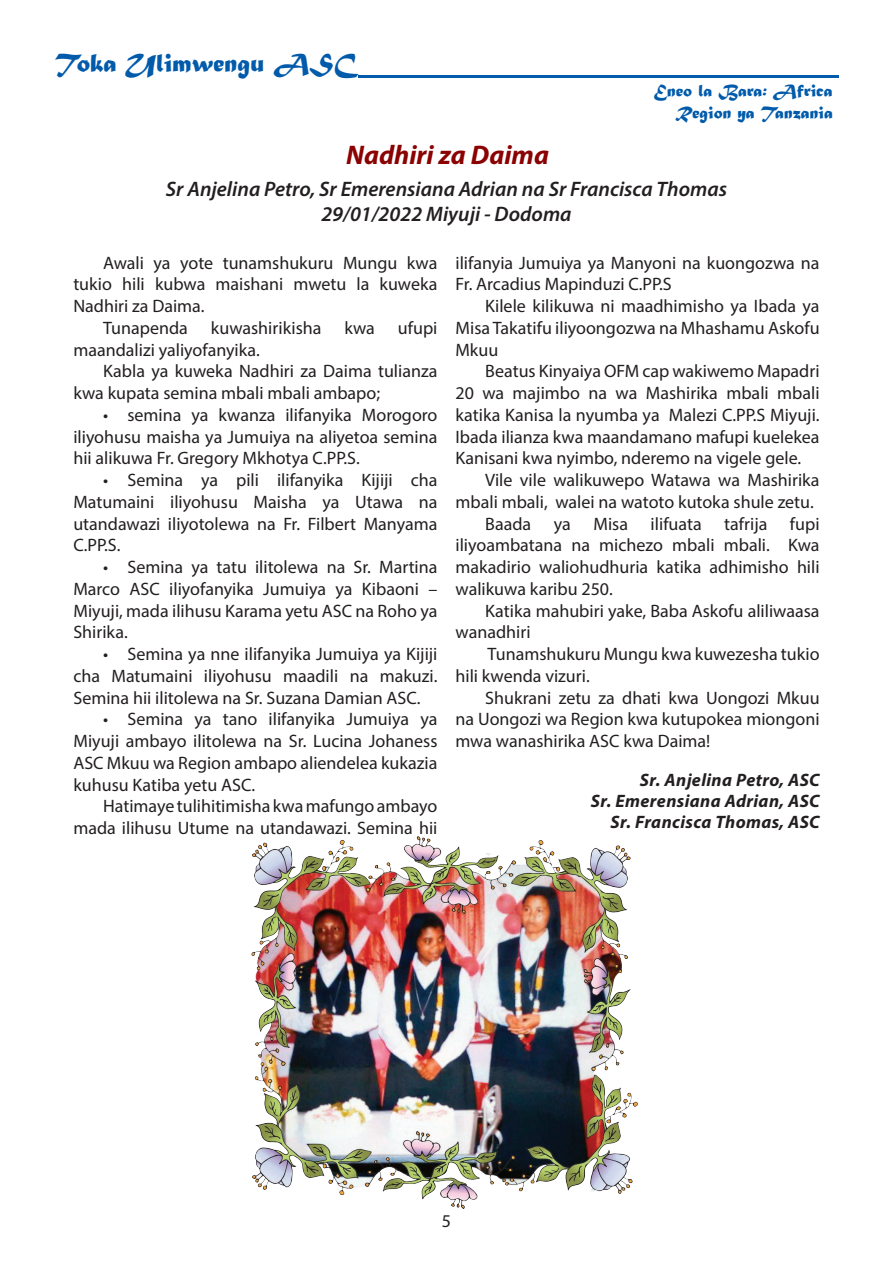
<style>
.page{position:relative;width:893px;height:1263px;background:#fff}
.page>*{position:absolute;margin:0;border:0;box-sizing:border-box;transform-origin:0 0}
.t1{font:27px "Matura MT Script Capitals";color:#015aaa}
.t2{font:italic 700 27px "Myriad Pro";color:#8b0202}
.t3{font:italic 600 21px/25.2px "Myriad Pro";color:#231f20;text-align:center}
.t4{font:18px/21.8px "Myriad Pro";color:#231f20;text-align:justify}
.t5{font:italic 700 18px/21px "Myriad Pro";letter-spacing:.02em;color:#231f20;text-align:right}
.t6{font:18px/21.6px "Matura MT Script Capitals";color:#015aaa;text-align:right}
</style>
<div class="page">
<img style="left:251px;top:837px;width:387px;height:372px">
<svg style="left:359px;top:75px;width:480px;height:3px"></svg>
<h1 class="t1" style="left:55px;top:46px;width:303px">Toka Ulimwengu ASC</h1>
<h1 class="t2" style="left:346px;top:137px;width:204px">Nadhiri za Daima</h1>
<p class="t6" style="left:654px;top:81px;width:181px">Eneo la Bara: Africa<br>Region ya Tanzania</p>
<p class="t3" style="left:166px;top:176px;width:563px">Sr Anjelina Petro, Sr Emerensiana Adrian na Sr Francisca Thomas<br>29/01/2022 Miyuji - Dodoma</p>
<p class="t4" style="left:103px;top:251px;width:336px">Awali ya yote tunamshukuru Mungu kwa</p>
<p class="t4" style="left:73px;top:273px;width:366px">tukio hili kubwa maishani mwetu la kuweka</p>
<p class="t4" style="left:73px;top:295px;width:133px">Nadhiri za Daima.</p>
<p class="t4" style="left:103px;top:317px;width:86px">Tunapenda</p>
<p class="t4" style="left:211px;top:317px;width:112px">kuwashirikisha</p>
<p class="t4" style="left:344px;top:317px;width:32px">kwa</p>
<p class="t4" style="left:398px;top:317px;width:41px">ufupi</p>
<p class="t4" style="left:73px;top:338px;width:188px">maandalizi yaliyofanyika.</p>
<p class="t4" style="left:103px;top:360px;width:336px">Kabla ya kuweka Nadhiri za Daima tulianza</p>
<p class="t4" style="left:73px;top:382px;width:308px">kwa kupata semina mbali mbali ambapo;</p>
<p class="t4" style="left:73px;top:404px;width:366px;text-indent:30px">• semina ya kwanza ilifanyika Morogoro iliyohusu maisha ya Jumuiya na aliyetoa semina hii alikuwa Fr. Gregory Mkhotya C.PP.S.</p>
<p class="t4" style="left:73px;top:469px;width:366px;text-indent:30px">• Semina ya pili ilifanyika Kijiji cha Matumaini iliyohusu Maisha ya Utawa na utandawazi iliyotolewa na Fr. Filbert Manyama C.PP.S.</p>
<p class="t4" style="left:73px;top:556px;width:366px;text-indent:30px">• Semina ya tatu ilitolewa na Sr. Martina Marco ASC iliyofanyika Jumuiya ya Kibaoni – Miyuji, mada ilihusu Karama yetu ASC na Roho ya Shirika.</p>
<p class="t4" style="left:73px;top:643px;width:366px;text-indent:30px">• Semina ya nne ilifanyika Jumuiya ya Kijiji cha Matumaini iliyohusu maadili na makuzi.<br>Semina hii ilitolewa na Sr. Suzana Damian ASC.</p>
<p class="t4" style="left:73px;top:708px;width:366px;text-indent:30px">• Semina ya tano ilifanyika Jumuiya ya Miyuji ambayo ilitolewa na Sr. Lucina Johaness ASC Mkuu wa Region ambapo aliendelea kukazia kuhusu Katiba yetu ASC.</p>
<p class="t4" style="left:73px;top:795px;width:366px;text-align:right">Hatimaye tulihitimisha kwa mafungo ambayo mada ilihusu Utume na utandawazi. Semina hii</p>
<p class="t4" style="left:455px;top:251px;width:366px">ilifanyia Jumuiya ya Manyoni na kuongozwa na<br>Fr. Arcadius Mapinduzi C.PP.S</p>
<p class="t4" style="left:455px;top:295px;width:366px;text-indent:30px">Kilele kilikuwa ni maadhimisho ya Ibada ya Misa Takatifu iliyoongozwa na Mhashamu Askofu Mkuu</p>
<p class="t4" style="left:455px;top:360px;width:366px;text-indent:30px">Beatus Kinyaiya OFM cap wakiwemo Mapadri 20 wa majimbo na wa Mashirika mbali mbali katika Kanisa la nyumba ya Malezi C.PP.S Miyuji.<br>Ibada ilianza kwa maandamano mafupi kuelekea Kanisani kwa nyimbo, nderemo na vigele gele.</p>
<p class="t4" style="left:485px;top:469px;width:336px">Vile vile walikuwepo Watawa wa Mashirika</p>
<p class="t4" style="left:455px;top:491px;width:360px">mbali mbali, walei na watoto kutoka shule zetu.</p>
<p class="t4" style="left:485px;top:512px;width:47px">Baada</p>
<p class="t4" style="left:554px;top:512px;width:19px">ya</p>
<p class="t4" style="left:593px;top:512px;width:36px">Misa</p>
<p class="t4" style="left:651px;top:512px;width:53px">ilifuata</p>
<p class="t4" style="left:724px;top:512px;width:45px">tafrija</p>
<p class="t4" style="left:455px;top:512px;width:366px;text-indent:334px">fupi iliyoambatana na michezo mbali mbali. Kwa makadirio waliohudhuria katika adhimisho hili walikuwa karibu 250.</p>
<p class="t4" style="left:455px;top:599px;width:366px;text-indent:30px">Katika mahubiri yake, Baba Askofu aliliwaasa wanadhiri</p>
<p class="t4" style="left:455px;top:643px;width:366px;text-indent:32px">Tunamshukuru Mungu kwa kuwezesha tukio hili kwenda vizuri.</p>
<p class="t4" style="left:455px;top:686px;width:366px;text-indent:30px">Shukrani zetu za dhati kwa Uongozi Mkuu na Uongozi wa Region kwa kutupokea miongoni mwa wanashirika ASC kwa Daima!</p>
<p class="t5" style="left:591px;top:769px;width:230px">Sr. Anjelina Petro, ASC<br>Sr. Emerensiana Adrian, ASC<br>Sr. Francisca Thomas, ASC</p>
<p class="t4" style="left:442px;top:1209px;width:11px">5</p>
</div>
